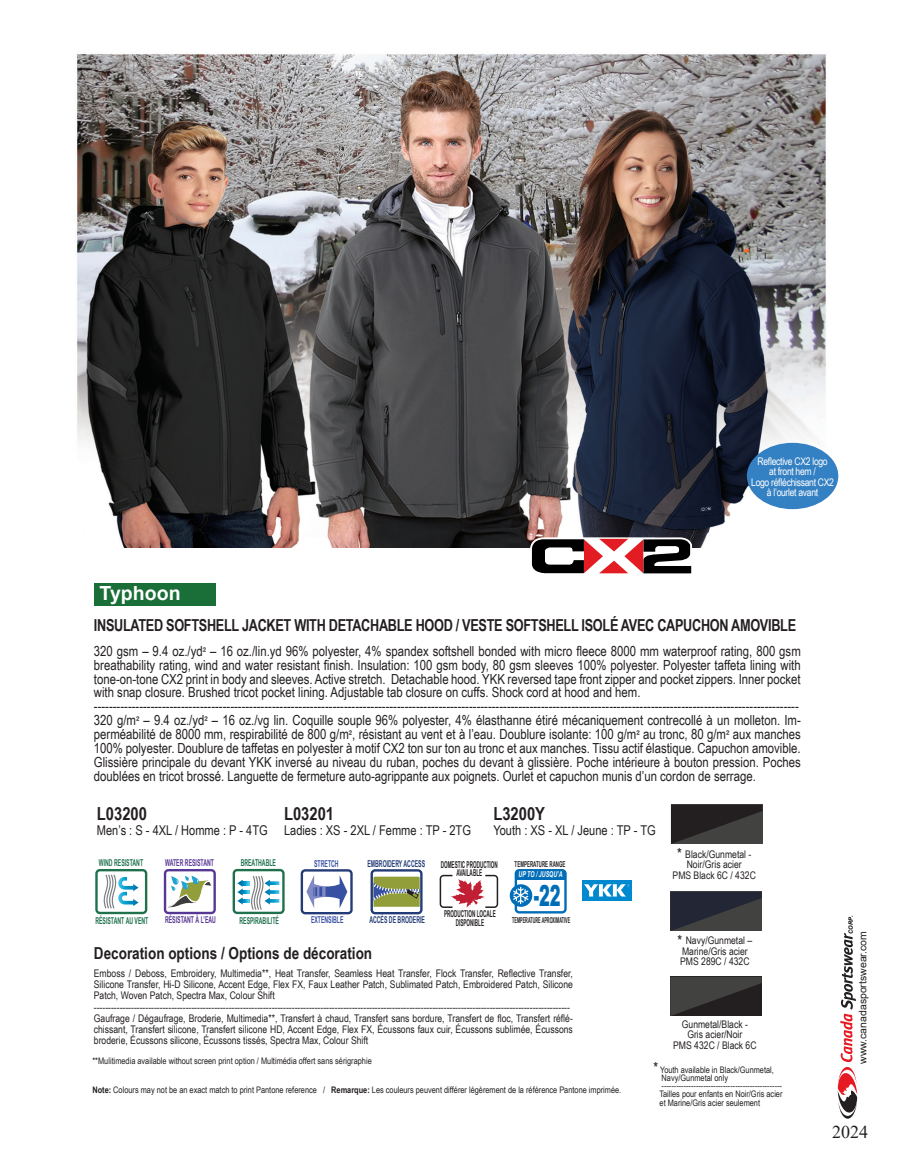
<style>
.page{position:relative;width:905px;height:1161px;background:#fff}
.page>*{position:absolute;margin:0;border:0;box-sizing:border-box;transform-origin:0 0}
.t1{font:900 28.95px "Arial";color:#006db8;scale:.56 1}
.t2{font:700 19.5px "Arial";color:#fff}
.t3{font:700 18px "Arial Narrow";color:#231f20}
.t4{font:18px "Times New Roman";color:#231f20}
.t5{font:700 16.5px "Arial Narrow";letter-spacing:-.02em;color:#231f20;scale:.94 1}
.t6{font:700 16.5px "Arial Narrow";color:#231f20}
.t7{font:13.8px/14px "Arial Narrow";color:#231f20;text-align:justify}
.t8{font:13.5px "Arial Narrow";color:#231f20}
.t9{font:10.5px/11.2px "Arial Narrow";color:#231f20;text-align:justify}
.t10{font:10.5px "Arial Narrow";letter-spacing:-.03em;color:#fff}
.t11{font:10.5px "Arial";color:#231f20}
.t12{font:700 9.45px "Arial Narrow";color:#231f20;scale:.6 1}
.t13{font:700 9.45px "Arial Narrow";color:#1f714e;scale:.67 1}
.t14{font:700 9.45px "Arial Narrow";color:#233c77;scale:.67 1}
.t15{font:700 9.45px "Arial Narrow";color:#573795;scale:.67 1}
.t16{font:700 9.45px "Arial Narrow";color:#3750a2;scale:.67 1}
.t17{font:9px "Arial Narrow";color:#231f20}
.t18{font:9px "Arial Narrow";color:#231f1f}
.t19{font:700 8.1px "Arial Narrow";color:#231f20;scale:.57 1}
.t20{font:700 8.1px "Arial Narrow";color:#231f20;scale:.67 1}
.t21{font:italic 700 8.1px "Arial Narrow";color:#fff;scale:.8 1}
.t22{font:italic 700 5.85px "Arial";color:#000}
.s1{font-size:12px}
.s2{font-size:15px;color:#231f1f}
.s3{font-weight:700}
.s4{font-size:15px}
</style>
<div class="page">
<img style="left:77px;top:54px;width:762px;height:494px">
<svg style="left:530px;top:537px;width:163px;height:37px"></svg>
<div style="left:582px;top:880px;width:49px;height:21px;background:#0089cf"></div>
<svg style="left:584px;top:884px;width:45px;height:13px"></svg>
<svg style="left:164px;top:869px;width:52px;height:45px"></svg>
<svg style="left:232px;top:869px;width:52px;height:45px"></svg>
<svg style="left:95px;top:869px;width:52px;height:45px"></svg>
<svg style="left:300px;top:869px;width:52px;height:45px"></svg>
<svg style="left:370px;top:869px;width:52px;height:45px"></svg>
<svg style="left:509px;top:884px;width:23px;height:23px"></svg>
<svg style="left:513px;top:869px;width:53px;height:45px"></svg>
<svg style="left:439px;top:874px;width:60px;height:34px"></svg>
<div style="left:94px;top:583px;width:122px;height:22px;background:#1a6e38"></div>
<svg style="left:670px;top:977px;width:91px;height:39px;background:#343333"></svg>
<svg style="left:671px;top:805px;width:91px;height:39px;background:#302d2d"></svg>
<svg style="left:670px;top:892px;width:91px;height:39px;background:#2f3139"></svg>
<svg style="left:837px;top:933px;width:20px;height:186px"></svg>
<div style="left:746px;top:443px;width:92px;height:66px;background:#3380c3;border-radius:50%"></div>
<p class="t10" style="left:757px;top:453px;width:72px">Reflective CX2 logo</p>
<p class="t10" style="left:769px;top:464px;width:48px">at front hem /</p>
<p class="t10" style="left:751px;top:474px;width:84px">Logo réfléchissant CX2</p>
<p class="t10" style="left:767px;top:485px;width:53px">à l’ourlet avant</p>
<p class="t2" style="left:100px;top:580px;width:82px">Typhoon</p>
<p class="t5" style="left:94px;top:612px;width:748px">INSULATED SOFTSHELL JACKET WITH DETACHABLE HOOD / VESTE SOFTSHELL ISOLÉ AVEC CAPUCHON AMOVIBLE</p>
<p class="t7" style="left:94px;top:643px;width:708px">320 gsm – 9.4 oz./yd<span class="s1">²</span> – 16 oz./lin.yd 96% polyester, 4% spandex softshell bonded with micro fleece 8000 mm waterproof rating, 800 gsm breathability rating, wind and water resistant finish. Insulation: 100 gsm body, 80 gsm sleeves 100% polyester. Polyester taffeta lining with tone-on-tone CX2 print in body and sleeves. Active stretch. Detachable hood. YKK reversed tape front zipper and pocket zippers. Inner pocket with snap closure. Brushed tricot pocket lining. Adjustable tab closure on cuffs. Shock cord at hood and hem.</p>
<p class="t7" style="left:94px;top:699px;width:706px">------------------------------------------------------------------------------------------------------------------------------------------------------------------------------------------</p>
<p class="t7" style="left:94px;top:713px;width:708px">320 g/m<span class="s1">²</span> – 9.4 oz./yd<span class="s1">²</span> – 16 oz./vg lin. Coquille souple 96% polyester, 4% élasthanne étiré mécaniquement contrecollé à un molleton. Im&shy;perméabilité de 8000 mm, respirabilité de 800 g/m<span class="s1">²</span>, résistant au vent et à l’eau. Doublure isolante: 100 g/m<span class="s1">²</span> au tronc, 80 g/m<span class="s1">²</span> aux manches 100% polyester. Doublure de taffetas en polyester à motif CX2 ton sur ton au tronc et aux manches. Tissu actif élastique. Capuchon amovible.<br>Glissière principale du devant YKK inversé au niveau du ruban, poches du devant à glissière. Poche intérieure à bouton pression. Poches doublées en tricot brossé. Languette de fermeture auto-agrippante aux poignets. Ourlet et capuchon munis d’un cordon de serrage.</p>
<p class="t3" style="left:97px;top:800px;width:52px">L03200</p>
<p class="t8" style="left:97px;top:820px;width:172px">Men’s : S - 4XL / Homme : P - 4TG</p>
<p class="t3" style="left:284px;top:800px;width:52px">L03201</p>
<p class="t8" style="left:284px;top:820px;width:188px">Ladies : XS - 2XL / Femme : TP - 2TG</p>
<p class="t3" style="left:493px;top:800px;width:53px">L3200Y</p>
<p class="t8" style="left:493px;top:820px;width:164px">Youth : XS - XL / Jeune : TP - TG</p>
<p class="t13" style="left:99px;top:856px;width:68px">WIND RESISTANT</p>
<p class="t15" style="left:165px;top:856px;width:74px">WATER RESISTANT</p>
<p class="t13" style="left:241px;top:856px;width:54px">BREATHABLE</p>
<p class="t16" style="left:314px;top:856px;width:38px">STRETCH</p>
<p class="t14" style="left:367px;top:856px;width:88px">EMBROIDERY ACCESS</p>
<p class="t12" style="left:441px;top:857px;width:97px">DOMESTIC PRODUCTION</p>
<p class="t12" style="left:456px;top:865px;width:45px">AVAILABLE</p>
<p class="t20" style="left:514px;top:858px;width:77px">TEMPERATURE RANGE</p>
<p class="t1" style="left:533px;top:874px;width:50px">-22</p>
<p class="t21" style="left:518px;top:868px;width:57px">UP TO / JUSQU’A</p>
<p class="t13" style="left:95px;top:913px;width:81px">RÉSISTANT AU VENT</p>
<p class="t15" style="left:165px;top:913px;width:78px">RÉSISTANT À L’EAU</p>
<p class="t13" style="left:239px;top:913px;width:60px">RESPIRABILITÉ</p>
<p class="t16" style="left:311px;top:913px;width:50px">EXTENSIBLE</p>
<p class="t14" style="left:369px;top:913px;width:85px">ACCÉS DE BRODERIE</p>
<p class="t12" style="left:444px;top:907px;width:88px">PRODUCTION LOCALE</p>
<p class="t12" style="left:456px;top:916px;width:49px">DISPONIBLE</p>
<p class="t19" style="left:512px;top:914px;width:103px">TEMPERATURE APROXIMATIVE</p>
<p class="t6" style="left:94px;top:941px;width:280px">Decoration options / Options de décoration</p>
<p class="t9" style="left:94px;top:967px;width:480px">Emboss / Deboss, Embroidery, Multimedia**, Heat Transfer, Seamless Heat Transfer, Flock Transfer, Reflective Transfer, Silicone Transfer, Hi-D Silicone, Accent Edge, Flex FX, Faux Leather Patch, Sublimated Patch, Embroidered Patch, Silicone Patch, Woven Patch, Spectra Max, Colour Shift</p>
<p class="t9" style="left:94px;top:1001px;width:477px">----------------------------------------------------------------------------------------------------------------------------------------------------------------------</p>
<p class="t9" style="left:94px;top:1012px;width:480px">Gaufrage / Dégaufrage, Broderie, Multimedia**, Transfert à chaud, Transfert sans bordure, Transfert de floc, Transfert réflé&shy;chissant, Transfert silicone, Transfert silicone HD, Accent Edge, Flex FX, Écussons faux cuir, Écussons sublimée, Écussons broderie, Écussons silicone, Écussons tissés, Spectra Max, Colour Shift</p>
<p class="t9" style="left:677px;top:848px;width:76px"><span class="s2">*</span> Black/Gunmetal -</p>
<p class="t9" style="left:686px;top:858px;width:57px">Noir/Gris acier</p>
<p class="t9" style="left:672px;top:869px;width:85px">PMS Black 6C / 432C</p>
<p class="t9" style="left:677px;top:935px;width:76px;line-height:10.5px;text-align:center"><span class="s2">*</span> Navy/Gunmetal –<br>Marine/Gris acier</p>
<p class="t9" style="left:680px;top:955px;width:71px">PMS 289C / 432C</p>
<p class="t9" style="left:681px;top:1018px;width:68px">Gunmetal/Black -</p>
<p class="t9" style="left:687px;top:1029px;width:57px">Gris acier/Noir</p>
<p class="t9" style="left:673px;top:1039px;width:85px">PMS 432C / Black 6C</p>
<p class="t17" style="left:92px;top:1054px;width:281px">**Mulitimedia available without screen print option / Multimédia offert sans sérigraphie</p>
<p class="t17" style="left:92px;top:1084px;width:530px"><span class="s3">Note:</span> Colours may not be an exact match to print Pantone reference / <span class="s3">Remarque:</span> Les couleurs peuvent différer légèrement de la référence Pantone imprimée.</p>
<p class="t18" style="left:653px;top:1063px;width:122px"><span class="s4">*</span> Youth available in Black/Gunmetal,</p>
<p class="t18" style="left:661px;top:1071px;width:68px">Navy/Gunmetal only</p>
<p class="t18" style="left:661px;top:1079px;width:122px">-------------------------------------------------</p>
<p class="t18" style="left:659px;top:1088px;width:125px">Tailles pour enfants en Noir/Gris acier</p>
<p class="t18" style="left:659px;top:1096px;width:102px">et Marine/Gris acier seulement</p>
<p class="t22" style="left:847px;top:934px;width:20px;rotate:-90deg">CORP.</p>
<p class="t11" style="left:855px;top:1064px;width:135px;rotate:-90deg">www.canadasportswear.com</p>
<p class="t4" style="left:832px;top:1120px;width:37px">2024</p>
</div>
